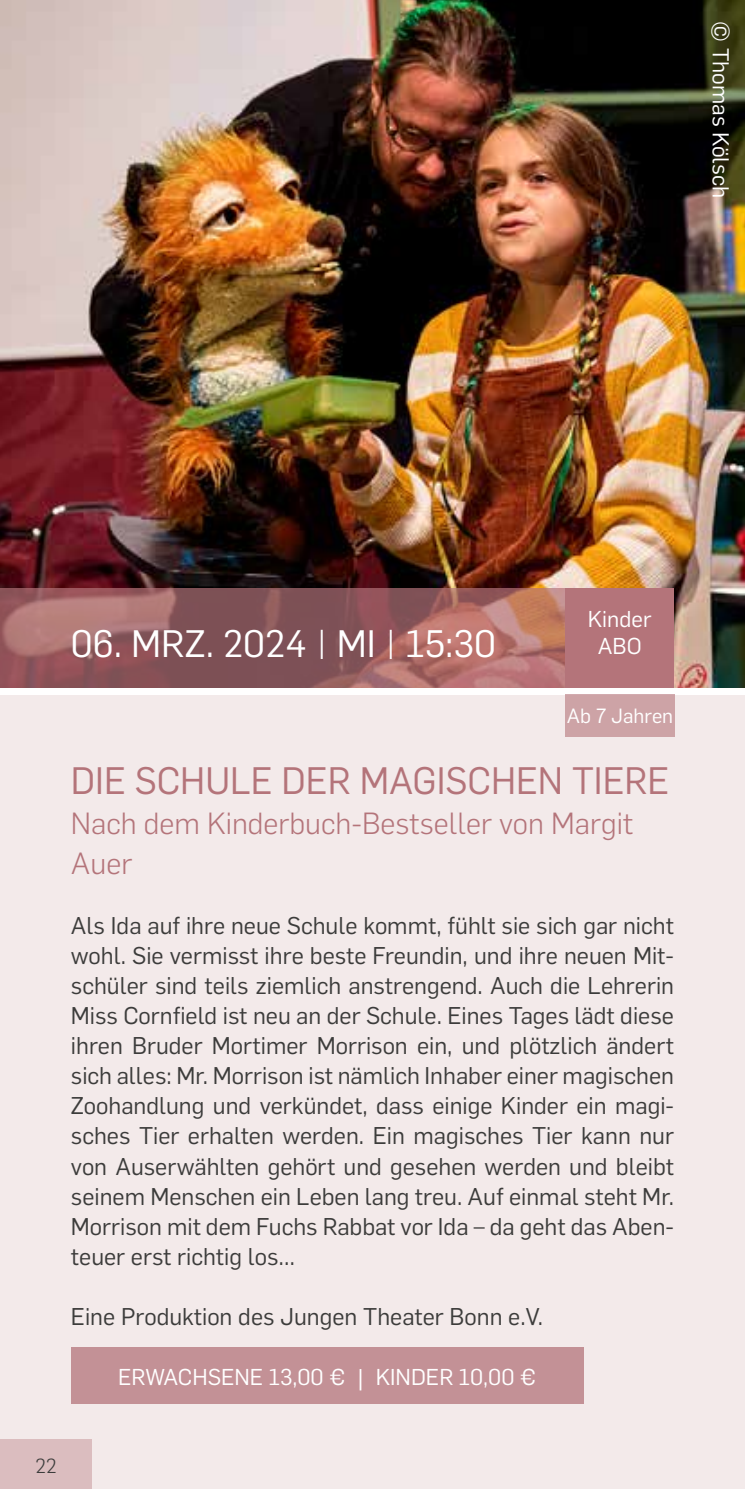
<style>
.page{position:relative;width:745px;height:1489px;background:#fff}
.page>*{position:absolute;margin:0;border:0;box-sizing:border-box;transform-origin:0 0}
.t1{font:37.5px "Flama";color:#b4747a}
.t2{font:37.5px "Flama";color:#fff}
.t3{font:300 30px/40px "Flama";color:#b4747a}
.t4{font:23.75px/30px "Flama";color:#3c3c3b;text-align:justify}
.t5{font:22.5px/27px "Flama";color:#fff;text-align:center}
.t6{font:20.25px "Flama";color:#fff}
.t7{font:300 20px "Flama";color:#3c3c3b}
.s1{font-weight:300}
.s2{font-size:27.5px}
</style>
<div class="page">
<img style="left:0;top:0;width:744px;height:687px">
<svg style="left:0;top:588px;width:565px;height:99px;background:#996162"></svg>
<div style="left:565px;top:588px;width:108px;height:99px;background:#b4747a"></div>
<div style="left:0;top:694px;width:744px;height:794px;background:#f3eaea"></div>
<div style="left:71px;top:1346px;width:512px;height:57px;background:#c39196"></div>
<div style="left:0;top:1439px;width:92px;height:49px;background:#dbbdbf"></div>
<div style="left:565px;top:694px;width:109px;height:42px;background:#cda3a6"></div>
<p class="t5" style="left:735px;top:21px;width:178px;rotate:90deg">© Thomas Kölsch</p>
<h1 class="t2" style="left:71px;top:617px;width:426px">06. MRZ. 2024 <span class="s1">|</span> MI <span class="s1">|</span> 15:30</h1>
<p class="t5" style="left:587px;top:604px;width:65px">Kinder<br>ABO</p>
<p class="t6" style="left:566px;top:701px;width:108px">Ab 7 Jahren</p>
<h1 class="t1" style="left:71px;top:755px;width:599px">DIE SCHULE DER MAGISCHEN TIERE</h1>
<p class="t3" style="left:71px;top:802px;width:563px">Nach dem Kinderbuch-Bestseller von Margit<br>Auer</p>
<p class="t4" style="left:71px;top:909px;width:604px">Als Ida auf ihre neue Schule kommt, fühlt sie sich gar nicht wohl. Sie vermisst ihre beste Freundin, und ihre neuen Mit&shy;schüler sind teils ziemlich anstrengend. Auch die Lehrerin Miss Cornfield ist neu an der Schule. Eines Tages lädt diese ihren Bruder Mortimer Morrison ein, und plötzlich ändert sich alles: Mr. Morrison ist nämlich Inhaber einer magischen Zoohandlung und verkündet, dass einige Kinder ein magi&shy;sches Tier erhalten werden. Ein magisches Tier kann nur von Auserwählten gehört und gesehen werden und bleibt seinem Menschen ein Leben lang treu. Auf einmal steht Mr.<br>Morrison mit dem Fuchs Rabbat vor Ida – da geht das Aben&shy;teuer erst richtig los…</p>
<p class="t4" style="left:71px;top:1299px;width:473px">Eine Produktion des Jungen Theater Bonn e.V.</p>
<p class="t5" style="left:118px;top:1362px;width:419px">ERWACHSENE 13,00 € <span class="s2">|</span> KINDER 10,00 €</p>
<p class="t7" style="left:36px;top:1451px;width:22px">22</p>
</div>
